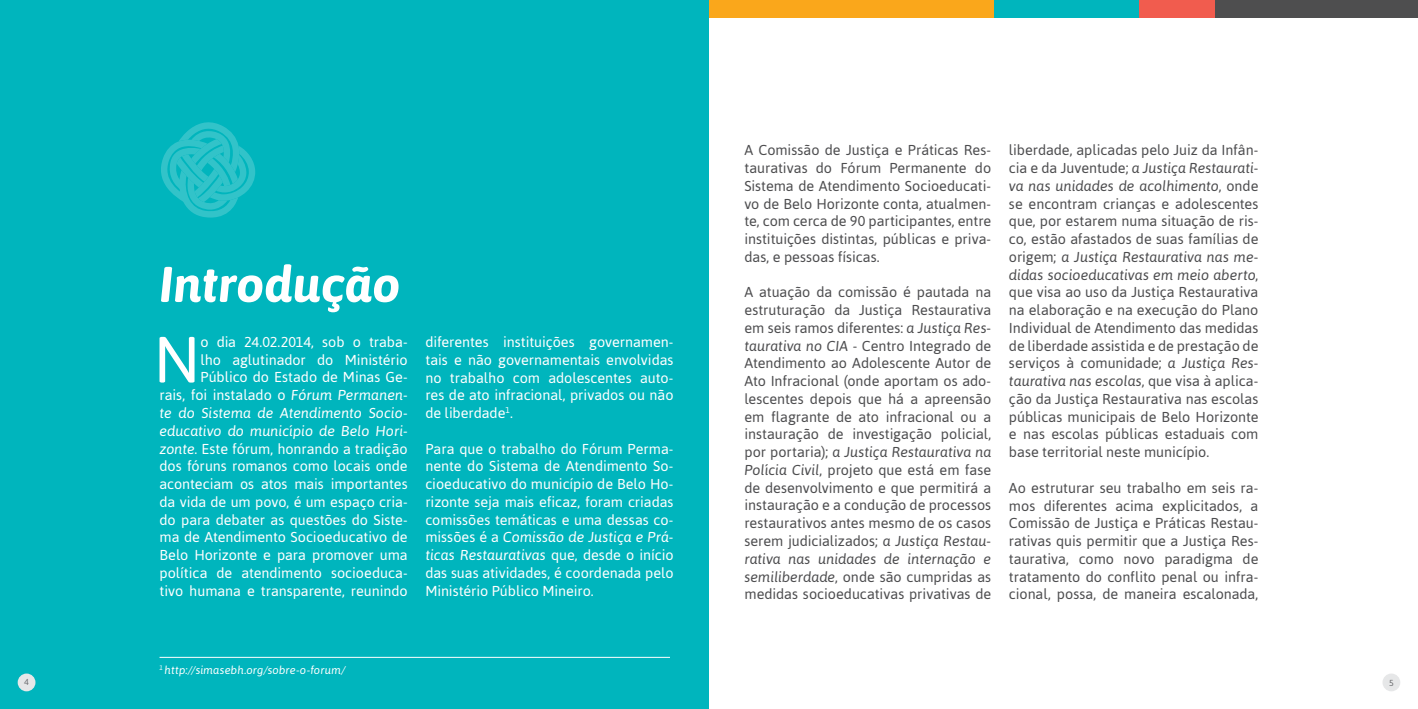
<style>
.page{position:relative;width:1418px;height:709px;background:#fff}
.page>*{position:absolute;margin:0;border:0;box-sizing:border-box;transform-origin:0 0}
.t1{font:65px "Asap";color:#fff}
.t2{font:italic 700 50px "Asap";letter-spacing:-.005em;color:#fff}
.t3{font:14.38px/17.8px "Asap";letter-spacing:-.005em;color:#4d4d4f;text-align:justify}
.t4{font:14.38px/17.8px "Asap";letter-spacing:-.005em;color:#fff;text-align:justify}
.t5{font:italic 11.25px "Asap";letter-spacing:.01em;color:#fff}
.t6{font:8.75px "Asap";color:#6d6e71}
.s1{font-style:italic}
</style>
<div class="page">
<div style="left:0;top:0;width:709px;height:709px;background:#00b5bd"></div>
<div style="left:709px;top:0;width:285px;height:18px;background:#faa71b"></div>
<div style="left:994px;top:0;width:145px;height:18px;background:#00b5bd"></div>
<div style="left:1139px;top:0;width:76px;height:18px;background:#f15c4e"></div>
<div style="left:1215px;top:0;width:202px;height:18px;background:#4e4e4f"></div>
<div style="left:18px;top:673px;width:17px;height:18px;background:#e6e7e8;border-radius:50%"></div>
<div style="left:1382px;top:673px;width:18px;height:18px;background:#e6e7e8;border-radius:50%"></div>
<hr style="left:159px;top:657px;width:511px;height:1px;background:#fff">
<svg style="left:161px;top:122px;width:94px;height:95px"></svg>
<h2 class="t2" style="left:159px;top:255px;width:243px">Introdução</h2>
<p class="t4" style="left:159px;top:333px;width:250px;text-align:right">o dia 24.02.2014, sob o traba-<br>lho aglutinador do Ministério Público do Estado de Minas Ge-<br>rais, foi instalado o <span class="s1">Fórum Permanen&shy;te do Sistema de Atendimento Socio&shy;educativo do município de Belo Hori&shy;zonte</span>. Este fórum, honrando a tradição dos fóruns romanos como locais onde aconteciam os atos mais importantes da vida de um povo, é um espaço cria&shy;do para debater as questões do Siste&shy;ma de Atendimento Socioeducativo de Belo Horizonte e para promover uma política de atendimento socioeduca&shy;tivo humana e transparente, reunindo</p>
<h1 class="t1" style="left:154px;top:322px;width:48px">N</h1>
<p class="t4" style="left:425px;top:333px;width:250px">diferentes instituições governamen&shy;tais e não governamentais envolvidas no trabalho com adolescentes auto&shy;res de ato infracional, privados ou não de liberdade<sup>1</sup>.</p>
<p class="t4" style="left:425px;top:439px;width:250px">Para que o trabalho do Fórum Perma&shy;nente do Sistema de Atendimento So&shy;cioeducativo do município de Belo Ho&shy;rizonte seja mais eficaz, foram criadas comissões temáticas e uma dessas co&shy;missões é a <span class="s1">Comissão de Justiça e Prá&shy;ticas Restaurativas</span> que, desde o início das suas atividades, é coordenada pelo Ministério Público Mineiro.</p>
<p class="t5" style="left:159px;top:663px;width:188px"><sup>1</sup> http://simasebh.org/sobre-o-forum/</p>
<p class="t3" style="left:744px;top:141px;width:248px">A Comissão de Justiça e Práticas Res&shy;taurativas do Fórum Permanente do Sistema de Atendimento Socioeducati&shy;vo de Belo Horizonte conta, atualmen&shy;te, com cerca de 90 participantes, entre instituições distintas, públicas e priva&shy;das, e pessoas físicas.</p>
<p class="t3" style="left:744px;top:283px;width:248px">A atuação da comissão é pautada na estruturação da Justiça Restaurativa em seis ramos diferentes: <span class="s1">a Justiça Res&shy;taurativa no CIA</span> - Centro Integrado de Atendimento ao Adolescente Autor de Ato Infracional (onde aportam os ado&shy;lescentes depois que há a apreensão em flagrante de ato infracional ou a instauração de investigação policial, por portaria); <span class="s1">a Justiça Restaurativa na Polícia Civil</span>, projeto que está em fase de desenvolvimento e que permitirá a instauração e a condução de processos restaurativos antes mesmo de os casos serem judicializados; <span class="s1">a Justiça Restau&shy;rativa nas unidades de internação e semiliberdade</span>, onde são cumpridas as medidas socioeducativas privativas de</p>
<p class="t3" style="left:1008px;top:141px;width:251px">liberdade, aplicadas pelo Juiz da Infân&shy;cia e da Juventude; <span class="s1">a Justiça Restaurati&shy;va nas unidades de acolhimento</span>, onde se encontram crianças e adolescentes que, por estarem numa situação de ris&shy;co, estão afastados de suas famílias de origem; <span class="s1">a Justiça Restaurativa nas me&shy;didas socioeducativas em meio aberto</span>, que visa ao uso da Justiça Restaurativa na elaboração e na execução do Plano Individual de Atendimento das medidas de liberdade assistida e de prestação de serviços à comunidade; <span class="s1">a Justiça Res&shy;taurativa nas escolas</span>, que visa à aplica&shy;ção da Justiça Restaurativa nas escolas públicas municipais de Belo Horizonte e nas escolas públicas estaduais com base territorial neste município.</p>
<p class="t3" style="left:1008px;top:478px;width:251px">Ao estruturar seu trabalho em seis ra&shy;mos diferentes acima explicitados, a Comissão de Justiça e Práticas Restau&shy;rativas quis permitir que a Justiça Res&shy;taurativa, como novo paradigma de tratamento do conflito penal ou infra&shy;cional, possa, de maneira escalonada,</p>
<p class="t6" style="left:24px;top:677px;width:6px">4</p>
<p class="t6" style="left:1388px;top:677px;width:6px">5</p>
</div>
